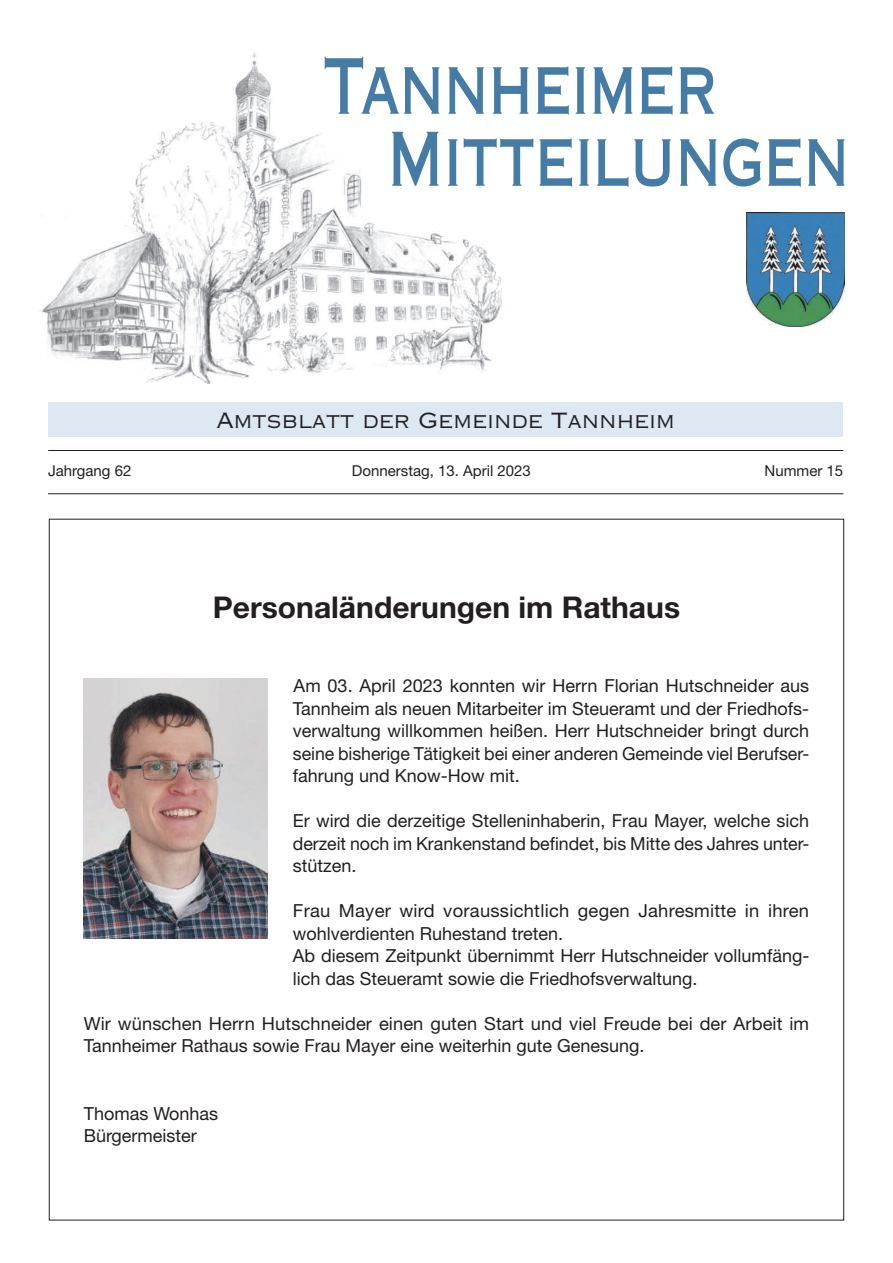
<style>
.page{position:relative;width:893px;height:1263px;background:#fff}
.page>*{position:absolute;margin:0;border:0;box-sizing:border-box;transform-origin:0 0}
.t1{font:76.2px/72px "Copperplate Gothic Std 31 AB";color:#457ca6;scale:.7 1}
.t2{font:700 30px "Helvetica Neue LT Std";color:#231f20}
.t3{font:21px "Copperplate Gothic Std 32 AB";color:#231f20}
.t4{font:18px/22.5px "Helvetica Neue LT Std";color:#231f20}
.t5{font:15px "Helvetica Neue LT Std";color:#231f20}
.s1{font-size:88.5px}
</style>
<div class="page">
<img style="left:39px;top:52px;width:463px;height:331px">
<hr style="left:48px;top:450px;width:795px;height:1px;background:#231f20">
<hr style="left:48px;top:493px;width:795px;height:1px;background:#231f20">
<img style="left:747px;top:213px;width:97px;height:114px">
<div style="left:49px;top:403px;width:794px;height:34px;background:#dde8f3"></div>
<img style="left:84px;top:678px;width:183px;height:261px">
<h1 class="t1" style="left:387px;top:51px;width:662px;text-indent:-64px">Tannheimer <span class="s1">m</span>itteilungen</h1>
<p class="t3" style="left:216px;top:407px;width:460px">Amtsblatt der Gemeinde Tannheim</p>
<p class="t5" style="left:48px;top:462px;width:85px">Jahrgang 62</p>
<p class="t5" style="left:352px;top:462px;width:180px">Donnerstag, 13. April 2023</p>
<p class="t5" style="left:765px;top:462px;width:80px">Nummer 15</p>
<h2 class="t2" style="left:213px;top:589px;width:469px">Personaländerungen im Rathaus</h2>
<p class="t4" style="left:293px;top:674px;width:518px;text-align:justify">Am 03. April 2023 konnten wir Herrn Florian Hutschneider aus Tannheim als neuen Mitarbeiter im Steueramt und der Friedhofs&shy;verwaltung willkommen heißen. Herr Hutschneider bringt durch seine bisherige Tätigkeit bei einer anderen Gemeinde viel Berufser&shy;fahrung und Know-How mit.</p>
<p class="t4" style="left:293px;top:809px;width:518px;text-align:justify">Er wird die derzeitige Stelleninhaberin, Frau Mayer, welche sich derzeit noch im Krankenstand befindet, bis Mitte des Jahres unter&shy;stützen.</p>
<p class="t4" style="left:293px;top:899px;width:518px">Frau Mayer wird voraussichtlich gegen Jahresmitte in ihren wohlverdienten Ruhestand treten.<br>Ab diesem Zeitpunkt übernimmt Herr Hutschneider vollumfäng&shy;lich das Steueramt sowie die Friedhofsverwaltung.</p>
<p class="t4" style="left:84px;top:1012px;width:727px">Wir wünschen Herrn Hutschneider einen guten Start und viel Freude bei der Arbeit im<br>Tannheimer Rathaus sowie Frau Mayer eine weiterhin gute Genesung.</p>
<p class="t4" style="left:84px;top:1102px;width:136px">Thomas Wonhas<br>Bürgermeister</p>
</div>
